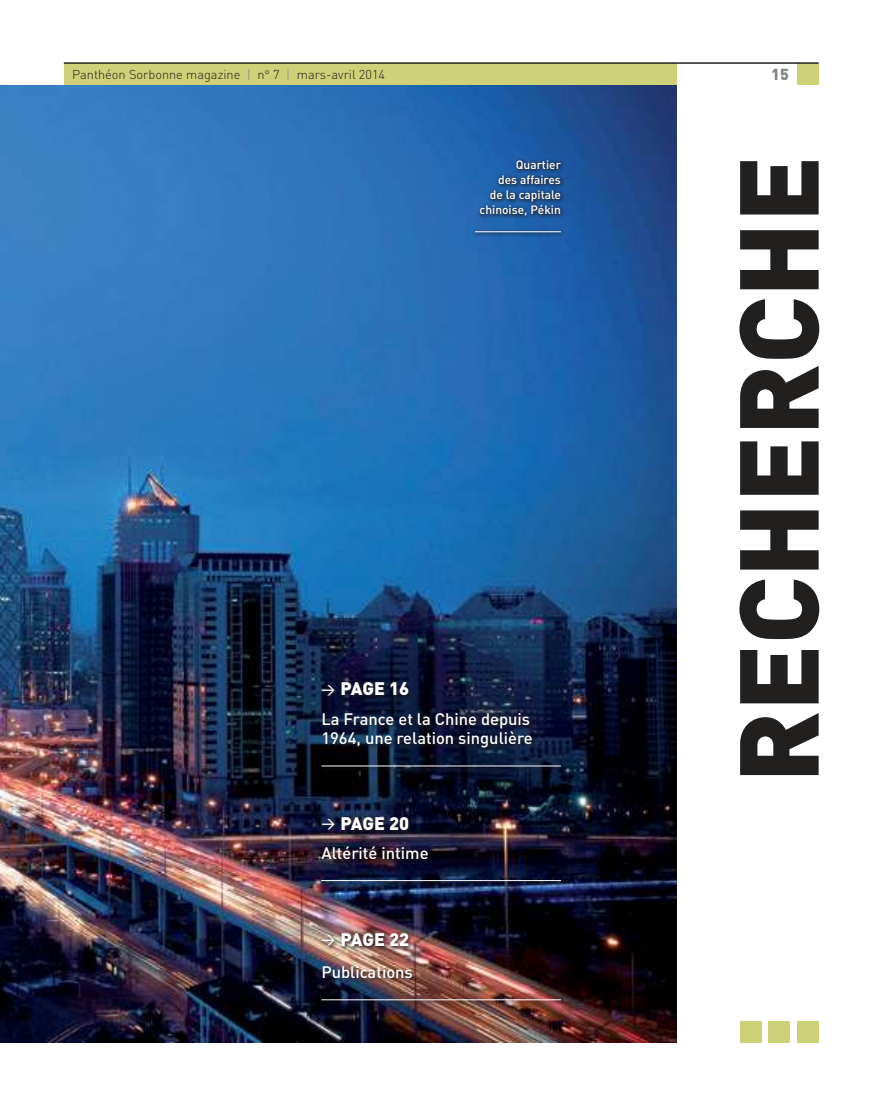
<style>
.page{position:relative;width:893px;height:1106px;background:#fff}
.page>*{position:absolute;margin:0;border:0;box-sizing:border-box;transform-origin:0 0}
.t1{font:900 110.25px "DIN";color:#221f1f}
.t2{font:900 18px "DIN";letter-spacing:-.005em;color:#fff}
.t3{font:500 16.5px/19.8px "DIN";color:#fff}
.t4{font:900 15.75px "DIN";color:#838488}
.t5{font:300 12.75px "DIN";color:#221f1f}
.t6{font:500 12px/15px "DIN";color:#fff;text-align:right}
.s1{color:#838488}
.s2{font-size:12px}
.s3{font-weight:500;font-size:13.5px}
</style>
<div class="page">
<img style="left:0;top:85px;width:677px;height:957px">
<div style="left:64px;top:64px;width:613px;height:21px;background:#ced177"></div>
<div style="left:797px;top:64px;width:22px;height:21px;background:#ced177"></div>
<div style="left:797px;top:1020px;width:22px;height:22px;background:#ced177"></div>
<div style="left:740px;top:1020px;width:21px;height:22px;background:#ced177"></div>
<div style="left:769px;top:1020px;width:21px;height:22px;background:#ced177"></div>
<hr style="left:64px;top:62px;width:755px;height:2px;background:#221f1f">
<svg style="left:320px;top:814px;width:93px;height:21px;background:#161a31"></svg>
<svg style="left:320px;top:680px;width:93px;height:20px;background:#0f152e"></svg>
<img style="left:320px;top:930px;width:93px;height:21px">
<svg style="left:319px;top:844px;width:247px;height:42px;background:#12132d"></svg>
<hr style="left:321px;top:880px;width:240px;height:1px;background:#fff">
<svg style="left:319px;top:710px;width:247px;height:61px;background:#0f1a33"></svg>
<hr style="left:321px;top:765px;width:240px;height:1px;background:#fff">
<img style="left:319px;top:964px;width:247px;height:41px">
<hr style="left:321px;top:999px;width:240px;height:1px;background:#fff">
<div style="left:471px;top:157px;width:95px;height:80px;background:#1c57a1"></div>
<div style="left:472px;top:157px;width:92px;height:79px;background:#221f1f;opacity:.75"></div>
<hr style="left:475px;top:231px;width:86px;height:1px;background:#fff">
<p class="t5" style="left:72px;top:67px;width:314px">panthéon sorbonne magazine <span class="s1">|</span> n<span class="s2">°</span> 7 <span class="s1">|</span> mars-avril 2014</p>
<p class="t4" style="left:771px;top:65px;width:19px">15</p>
<p class="t6" style="left:480px;top:157px;width:83px">Quartier<br>des affaires<br>de la capitale chinoise, Pékin</p>
<p class="t2" style="left:321px;top:678px;width:89px"><span class="s3">&gt;</span> PAGE 16</p>
<p class="t3" style="left:321px;top:708px;width:213px">La France et la Chine depuis<br>1964, une relation singulière</p>
<p class="t2" style="left:321px;top:812px;width:89px"><span class="s3">&gt;</span> PAGE 20</p>
<p class="t3" style="left:321px;top:843px;width:109px">Altérité intime</p>
<p class="t2" style="left:321px;top:928px;width:89px"><span class="s3">&gt;</span> PAGE 22</p>
<p class="t3" style="left:321px;top:962px;width:93px">Publications</p>
<h1 class="t1" style="left:712px;top:783px;width:629px;rotate:-90deg">RECHERCHE</h1>
</div>
